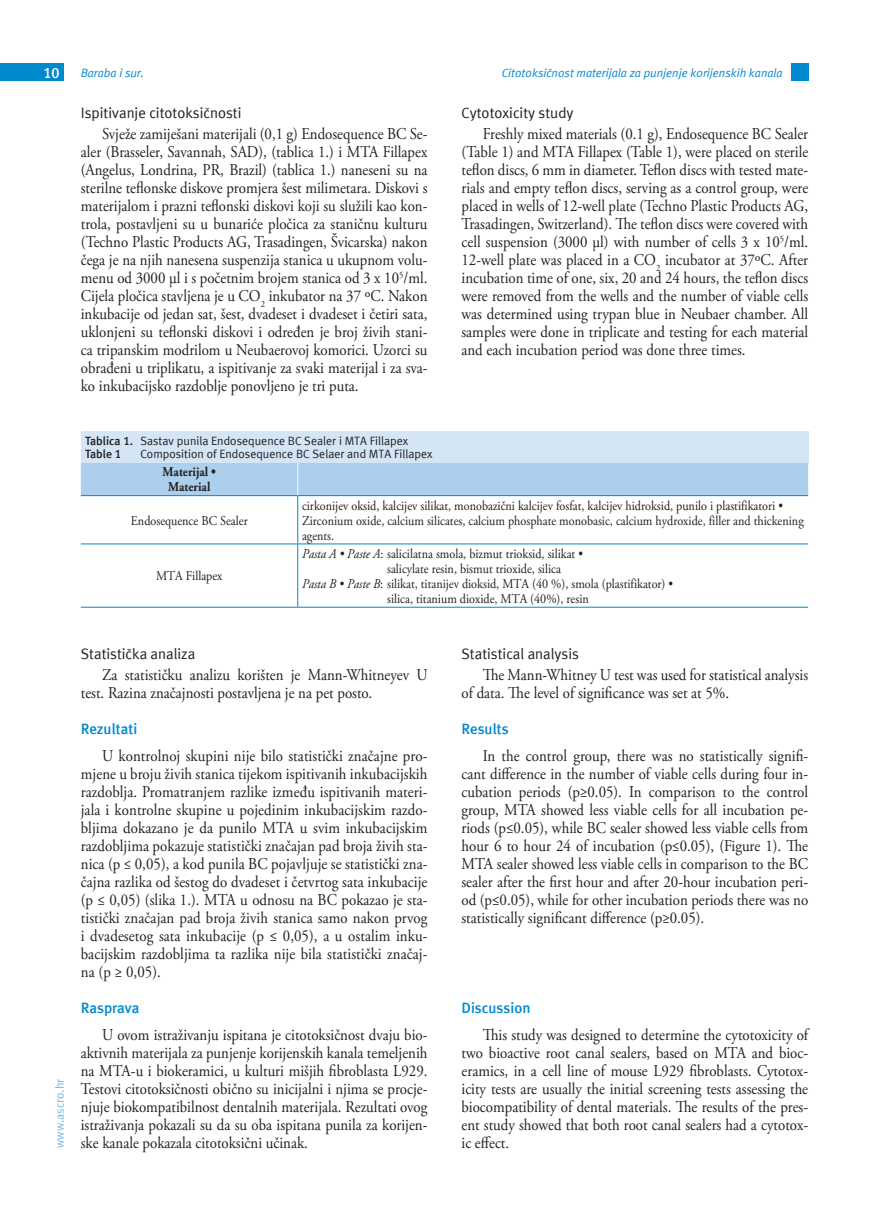
<style>
.page{position:relative;width:872px;height:1212px;background:#fff}
.page>*{position:absolute;margin:0;border:0;box-sizing:border-box;transform-origin:0 0}
.t1{font:16.5px/18px "Adobe Garamond Pro";color:#231f20;text-align:justify;scale:.9 1}
.t2{font:15px "Meta ASC";color:#231f20}
.t3{font:700 15px "Meta ASC";color:#0089cf}
.t4{font:700 15px "Meta ASC";color:#fff}
.t5{font:13.5px/15px "Adobe Garamond Pro";color:#231f20;scale:.9 1}
.t6{font:700 13.5px/15px "Adobe Garamond Pro";color:#231f20;text-align:center;scale:.9 1}
.t7{font:12px/13.5px "Meta ASC";color:#231f20}
.t8{font:italic 12px "Meta ASC";color:#0089cf}
.t9{font:12px "Meta ASC";color:#77b6e4}
.s1{font-weight:700}
.s2{font-style:italic}
</style>
<div class="page">
<div style="left:791px;top:64px;width:17px;height:17px;background:#0089cf"></div>
<div style="left:0;top:64px;width:64px;height:17px;background:#0089cf"></div>
<div style="left:81px;top:462px;width:727px;height:33px;background:#accfed"></div>
<hr style="left:81px;top:495px;width:217px;height:1px;background:#0089cf">
<hr style="left:298px;top:495px;width:510px;height:1px;background:#0089cf">
<hr style="left:297px;top:496px;width:1px;height:47px;background:#0089cf">
<hr style="left:81px;top:543px;width:217px;height:1px;background:#0089cf">
<hr style="left:298px;top:543px;width:510px;height:1px;background:#0089cf">
<hr style="left:297px;top:544px;width:1px;height:63px;background:#0089cf">
<hr style="left:81px;top:607px;width:217px;height:1px;background:#0089cf">
<hr style="left:298px;top:607px;width:510px;height:1px;background:#0089cf">
<hr style="left:297px;top:462px;width:1px;height:33px;background:#fff">
<div style="left:81px;top:431px;width:727px;height:31px;background:#d4e6f6"></div>
<p class="t4" style="left:43px;top:64px;width:18px">10</p>
<p class="t8" style="left:81px;top:66px;width:65px">Baraba i sur.</p>
<p class="t8" style="left:502px;top:66px;width:282px">Citotoksičnost materijala za punjenje korijenskih kanala</p>
<p class="t2" style="left:81px;top:104px;width:162px">Ispitivanje citotoksičnosti</p>
<p class="t1" style="left:81px;top:125px;width:387px;text-indent:21px">Svježe zamiješani materijali (0,1 g) Endosequence BC Se&shy;aler (Brasseler, Savannah, SAD), (tablica 1.) i MTA Fillapex (Angelus, Londrina, PR, Brazil) (tablica 1.) naneseni su na sterilne teflonske diskove promjera šest milimetara. Diskovi s materijalom i prazni teflonski diskovi koji su služili kao kon&shy;trola, postavljeni su u bunariće pločica za staničnu kulturu (Techno Plastic Products AG, Trasadingen, Švicarska) nakon čega je na njih nanesena suspenzija stanica u ukupnom volu&shy;menu od 3000 μl i s početnim brojem stanica od 3 x 10<sup>5</sup>/ml.<br>Cijela pločica stavljena je u CO<sub>2</sub> inkubator na 37 ºC. Nakon inkubacije od jedan sat, šest, dvadeset i dvadeset i četiri sata, uklonjeni su teflonski diskovi i određen je broj živih stani&shy;ca tripanskim modrilom u Neubaerovoj komorici. Uzorci su obrađeni u triplikatu, a ispitivanje za svaki materijal i za sva&shy;ko inkubacijsko razdoblje ponovljeno je tri puta.</p>
<p class="t2" style="left:461px;top:104px;width:114px">Cytotoxicity study</p>
<p class="t1" style="left:461px;top:125px;width:387px;text-indent:21px">Freshly mixed materials (0.1 g), Endosequence BC Sealer (Table 1) and MTA Fillapex (Table 1), were placed on sterile teflon discs, 6 mm in diameter. Teflon discs with tested mate&shy;rials and empty teflon discs, serving as a control group, were placed in wells of 12-well plate (Techno Plastic Products AG, Trasadingen, Switzerland). The teflon discs were covered with cell suspension (3000 μl) with number of cells 3 x 10<sup>5</sup>/ml.<br>12-well plate was placed in a CO<sub>2</sub> incubator at 37ºC. After incubation time of one, six, 20 and 24 hours, the teflon discs were removed from the wells and the number of viable cells was determined using trypan blue in Neubaer chamber. All samples were done in triplicate and testing for each material and each incubation period was done three times.</p>
<p class="t7" style="left:85px;top:433px;width:325px"><span class="s1">Tablica 1.</span> Sastav punila Endosequence BC Sealer i MTA Fillapex<br><span class="s1">Table 1</span></p>
<p class="t7" style="left:140px;top:447px;width:293px">Composition of Endosequence BC Selaer and MTA Fillapex</p>
<p class="t6" style="left:163px;top:465px;width:61px">Materijal •<br>Material</p>
<p class="t5" style="left:131px;top:513px;width:131px">Endosequence BC Sealer</p>
<p class="t5" style="left:156px;top:569px;width:75px">MTA Fillapex</p>
<p class="t5" style="left:302px;top:498px;width:559px">cirkonijev oksid, kalcijev silikat, monobazični kalcijev fosfat, kalcijev hidroksid, punilo i plastifikatori •<br>Zirconium oxide, calcium silicates, calcium phosphate monobasic, calcium hydroxide, filler and thickening agents.</p>
<p class="t5" style="left:302px;top:547px;width:314px"><span class="s2">Pasta A • Paste A</span>: salicilatna smola, bizmut trioksid, silikat •</p>
<p class="t5" style="left:387px;top:562px;width:195px">salicylate resin, bismut trioxide, silica</p>
<p class="t5" style="left:302px;top:577px;width:414px"><span class="s2">Pasta B • Paste B</span>: silikat, titanijev dioksid, MTA (40 %), smola (plastifikator) •</p>
<p class="t5" style="left:387px;top:592px;width:226px">silica, titanium dioxide, MTA (40%), resin</p>
<p class="t9" style="left:53px;top:1148px;width:71px;rotate:-90deg">www.ascro.hr</p>
<p class="t2" style="left:81px;top:645px;width:116px">Statistička analiza</p>
<p class="t1" style="left:81px;top:666px;width:387px;text-indent:21px">Za statističku analizu korišten je Mann-Whitneyev U test. Razina značajnosti postavljena je na pet posto.</p>
<p class="t3" style="left:81px;top:720px;width:58px">Rezultati</p>
<p class="t1" style="left:81px;top:747px;width:387px;text-indent:21px">U kontrolnoj skupini nije bilo statistički značajne pro&shy;mjene u broju živih stanica tijekom ispitivanih inkubacijskih razdoblja. Promatranjem razlike između ispitivanih materi&shy;jala i kontrolne skupine u pojedinim inkubacijskim razdo&shy;bljima dokazano je da punilo MTA u svim inkubacijskim razdobljima pokazuje statistički značajan pad broja živih sta&shy;nica (p ≤ 0,05), a kod punila BC pojavljuje se statistički zna&shy;čajna razlika od šestog do dvadeset i četvrtog sata inkubacije (p ≤ 0,05) (slika 1.). MTA u odnosu na BC pokazao je sta&shy;tistički značajan pad broja živih stanica samo nakon prvog i dvadesetog sata inkubacije (p ≤ 0,05), a u ostalim inku&shy;bacijskim razdobljima ta razlika nije bila statistički značaj&shy;na (p ≥ 0,05).</p>
<p class="t3" style="left:81px;top:999px;width:60px">Rasprava</p>
<p class="t1" style="left:81px;top:1026px;width:387px;text-indent:21px">U ovom istraživanju ispitana je citotoksičnost dvaju bio&shy;aktivnih materijala za punjenje korijenskih kanala temeljenih na MTA-u i biokeramici, u kulturi mišjih fibroblasta L929.<br>Testovi citotoksičnosti obično su inicijalni i njima se procje&shy;njuje biokompatibilnost dentalnih materijala. Rezultati ovog istraživanja pokazali su da su oba ispitana punila za korijen&shy;ske kanale pokazala citotoksični učinak.</p>
<p class="t2" style="left:461px;top:645px;width:119px">Statistical analysis</p>
<p class="t1" style="left:461px;top:666px;width:387px;text-indent:21px">The Mann-Whitney U test was used for statistical analysis of data. The level of significance was set at 5%.</p>
<p class="t3" style="left:461px;top:720px;width:49px">Results</p>
<p class="t1" style="left:461px;top:747px;width:387px;text-indent:21px">In the control group, there was no statistically signifi&shy;cant difference in the number of viable cells during four in&shy;cubation periods (p≥0.05). In comparison to the control group, MTA showed less viable cells for all incubation pe&shy;riods (p≤0.05), while BC sealer showed less viable cells from hour 6 to hour 24 of incubation (p≤0.05), (Figure 1). The MTA sealer showed less viable cells in comparison to the BC sealer after the first hour and after 20-hour incubation peri&shy;od (p≤0.05), while for other incubation periods there was no statistically significant difference (p≥0.05).</p>
<p class="t3" style="left:461px;top:999px;width:71px">Discussion</p>
<p class="t1" style="left:461px;top:1026px;width:387px;text-indent:21px">This study was designed to determine the cytotoxicity of two bioactive root canal sealers, based on MTA and bioc&shy;eramics, in a cell line of mouse L929 fibroblasts. Cytotox&shy;icity tests are usually the initial screening tests assessing the biocompatibility of dental materials. The results of the pres&shy;ent study showed that both root canal sealers had a cytotox&shy;ic effect.</p>
</div>
